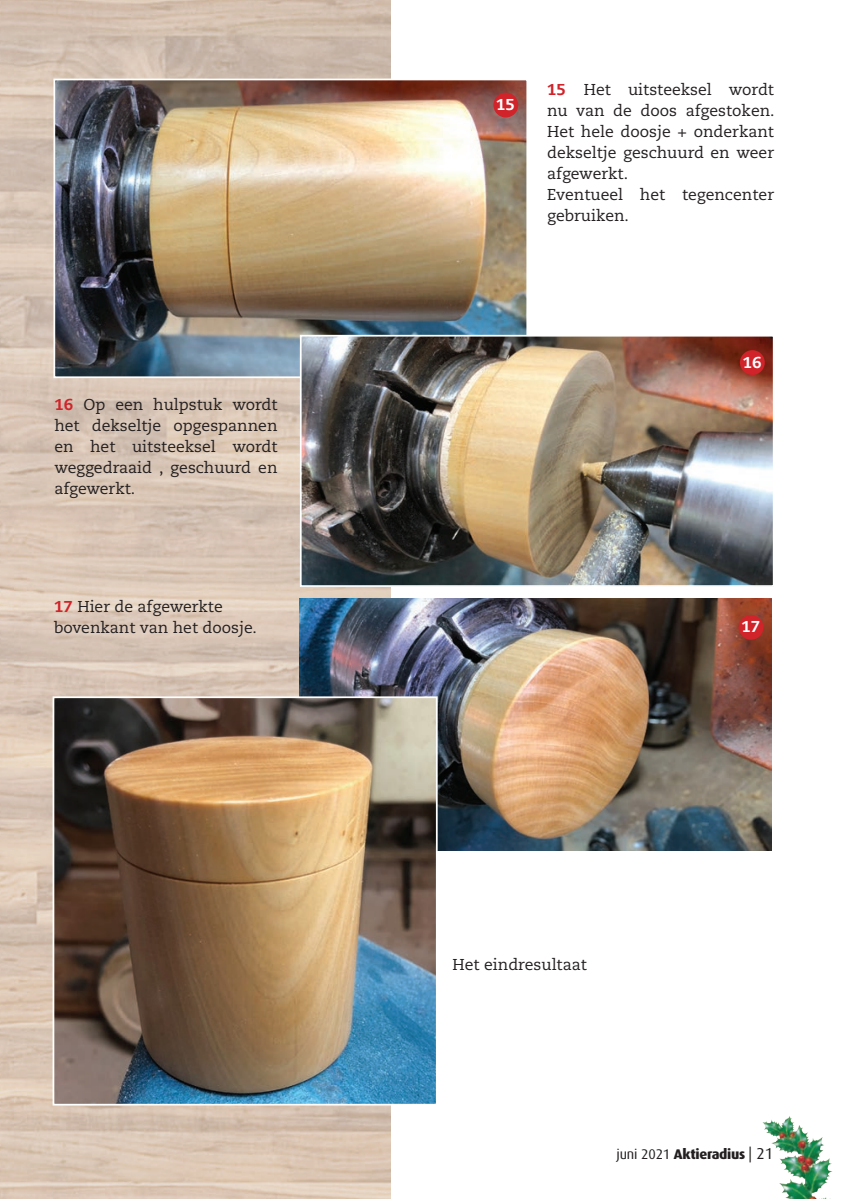
<style>
.page{position:relative;width:852px;height:1199px;background:#fff}
.page>*{position:absolute;margin:0;border:0;box-sizing:border-box;transform-origin:0 0}
.t1{font:15.75px/21px "Caecilia LT Std";color:#231f20}
.t2{font:800 15.75px "Caecilia LT Std";color:#fff}
.t3{font:800 14px "Dax";letter-spacing:-.02em;color:#231f20}
.s1{font-weight:800;color:#d1232a}
.s2{font-weight:400}
.s3{font-weight:400;font-size:15.75px}
</style>
<div class="page">
<img style="left:762px;top:1117px;width:27px;height:21px">
<img style="left:56px;top:82px;width:469px;height:293px">
<div style="left:53px;top:79px;width:475px;height:299px;border:2px solid #fff"></div>
<img style="left:303px;top:338px;width:468px;height:246px">
<div style="left:300px;top:335px;width:474px;height:252px;border:2px solid #fff"></div>
<div style="left:493px;top:93px;width:25px;height:24px;background:#d1232a;border-radius:50%"></div>
<img style="left:299px;top:598px;width:472px;height:252px">
<div style="left:738px;top:615px;width:25px;height:24px;background:#d1232a;border-radius:50%"></div>
<img style="left:56px;top:699px;width:378px;height:403px">
<div style="left:53px;top:696px;width:384px;height:409px;border:2px solid #fff"></div>
<div style="left:739px;top:350px;width:25px;height:25px;background:#d1232a;border-radius:50%"></div>
<svg style="left:0;top:0;width:5px;height:5px"></svg>
<svg style="left:0;top:1193px;width:5px;height:6px"></svg>
<p class="t1" style="left:54px;top:394px;width:224px;text-align:justify"><span class="s1">16</span> Op een hulpstuk wordt het dekseltje opgespannen en het uitsteeksel wordt weggedraaid , geschuurd en afgewerkt.</p>
<p class="t1" style="left:54px;top:596px;width:204px"><span class="s1">17</span> Hier de afgewerkte bovenkant van het doosje.</p>
<p class="t2" style="left:496px;top:95px;width:20px">15</p>
<p class="t1" style="left:547px;top:79px;width:229px"><span class="s1">15</span> Het uitsteeksel wordt nu van de doos afgestoken.<br>Het hele doosje + onderkant dekseltje geschuurd en weer afgewerkt.<br>Eventueel het tegencenter gebruiken.</p>
<p class="t2" style="left:742px;top:352px;width:20px">16</p>
<p class="t2" style="left:741px;top:617px;width:20px">17</p>
<p class="t1" style="left:452px;top:954px;width:136px">Het eindresultaat</p>
<p class="t3" style="left:616px;top:1145px;width:158px"><span class="s2">juni 2021</span> Aktieradius <span class="s3">| 21</span></p>
</div>
